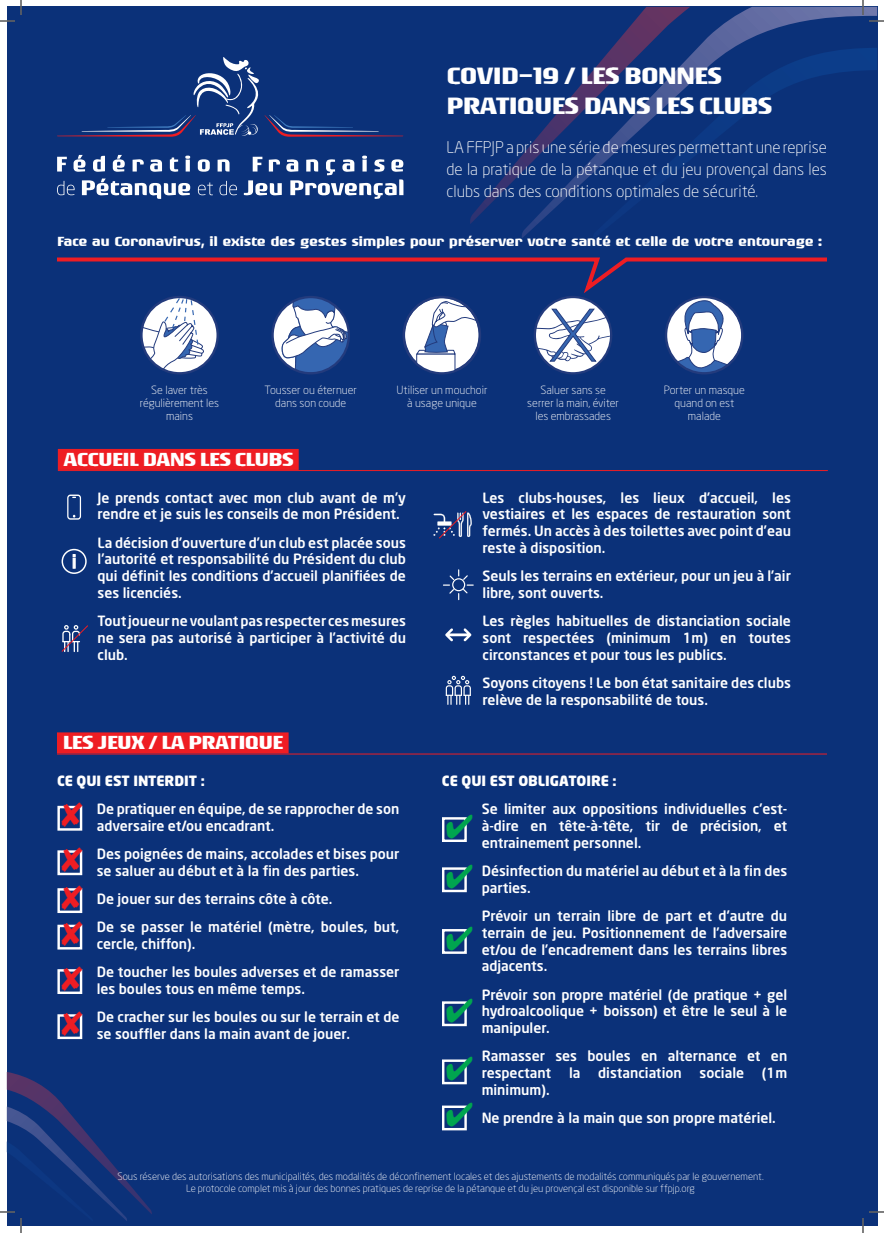
<style>
.page{position:relative;width:884px;height:1233px;background:#fff}
.page>*{position:absolute;margin:0;border:0;box-sizing:border-box;transform-origin:0 0}
.t1{font:700 25px/30px "Rogue Sans Ext";color:#fff}
.t2{font:700 20px "Rogue Sans Ext";color:#fff}
.t3{font:300 16px/22px "Neo Sans";color:#fff;text-align:justify}
.t4{font:500 14px/16.8px "Neo Sans";color:#fff}
.t5{font:700 14px "Rogue Sans Ext";color:#fff}
.t6{font:900 14px "Neo Sans";color:#fff}
.t7{font:300 11.2px/13.5px "Neo Sans";color:#fff;text-align:center}
.t8{font:300 10px/12px "Neo Sans";color:#fff;text-align:center}
</style>
<div class="page">
<div style="left:7px;top:7px;width:870px;height:1219px;background:#0b3179"></div>
<svg style="left:57px;top:181px;width:18px;height:14px"></svg>
<svg style="left:82px;top:178px;width:108px;height:21px"></svg>
<svg style="left:198px;top:182px;width:15px;height:13px"></svg>
<svg style="left:220px;top:181px;width:17px;height:14px"></svg>
<svg style="left:57px;top:157px;width:10px;height:14px"></svg>
<svg style="left:74px;top:155px;width:12px;height:17px"></svg>
<svg style="left:93px;top:156px;width:12px;height:16px"></svg>
<svg style="left:113px;top:155px;width:12px;height:17px"></svg>
<svg style="left:133px;top:159px;width:11px;height:12px"></svg>
<svg style="left:150px;top:159px;width:12px;height:13px"></svg>
<svg style="left:170px;top:157px;width:8px;height:15px"></svg>
<svg style="left:185px;top:156px;width:5px;height:15px"></svg>
<svg style="left:198px;top:159px;width:12px;height:13px"></svg>
<svg style="left:218px;top:159px;width:12px;height:12px"></svg>
<svg style="left:244px;top:156px;width:159px;height:43px"></svg>
<svg style="left:57px;top:57px;width:346px;height:80px"></svg>
<svg style="left:470px;top:157px;width:51px;height:67px"></svg>
<svg style="left:521px;top:7px;width:341px;height:231px"></svg>
<svg style="left:593px;top:48px;width:284px;height:190px"></svg>
<svg style="left:57px;top:257px;width:770px;height:116px"></svg>
<hr style="left:58px;top:470px;width:770px;height:1px;background:#ee1d23">
<div style="left:58px;top:449px;width:241px;height:21px;background:#ee1d23"></div>
<svg style="left:433px;top:511px;width:39px;height:28px"></svg>
<svg style="left:67px;top:494px;width:14px;height:26px"></svg>
<svg style="left:61px;top:625px;width:27px;height:27px"></svg>
<svg style="left:73px;top:554px;width:2px;height:14px"></svg>
<div style="left:62px;top:549px;width:25px;height:25px;border:1px solid #fff;border-radius:50%"></div>
<svg style="left:446px;top:676px;width:25px;height:29px"></svg>
<svg style="left:445px;top:628px;width:27px;height:13px"></svg>
<svg style="left:443px;top:570px;width:30px;height:29px"></svg>
<hr style="left:57px;top:753px;width:770px;height:1px;background:#ee1d23">
<div style="left:57px;top:732px;width:232px;height:21px;background:#ee1d23"></div>
<div style="left:442px;top:817px;width:25px;height:25px;border:2px solid #fff"></div>
<div style="left:442px;top:867px;width:25px;height:25px;border:2px solid #fff"></div>
<div style="left:442px;top:929px;width:25px;height:25px;border:2px solid #fff"></div>
<div style="left:442px;top:1001px;width:25px;height:25px;border:2px solid #fff"></div>
<div style="left:442px;top:1059px;width:25px;height:25px;border:2px solid #fff"></div>
<div style="left:442px;top:1105px;width:25px;height:25px;border:2px solid #fff"></div>
<div style="left:57px;top:806px;width:25px;height:24px;border:2px solid #fff"></div>
<div style="left:57px;top:850px;width:25px;height:25px;border:2px solid #fff"></div>
<div style="left:57px;top:888px;width:25px;height:25px;border:2px solid #fff"></div>
<div style="left:57px;top:924px;width:25px;height:25px;border:2px solid #fff"></div>
<div style="left:57px;top:969px;width:25px;height:25px;border:2px solid #fff"></div>
<div style="left:57px;top:1014px;width:25px;height:25px;border:2px solid #fff"></div>
<svg style="left:869px;top:1211px;width:15px;height:1px"></svg>
<svg style="left:0;top:0;width:22px;height:22px"></svg>
<svg style="left:0;top:1072px;width:152px;height:161px"></svg>
<svg style="left:862px;top:0;width:22px;height:22px"></svg>
<svg style="left:862px;top:1218px;width:2px;height:15px"></svg>
<svg style="left:447px;top:817px;width:20px;height:71px"></svg>
<svg style="left:447px;top:929px;width:20px;height:93px"></svg>
<svg style="left:447px;top:1059px;width:20px;height:67px"></svg>
<svg style="left:62px;top:805px;width:20px;height:66px"></svg>
<svg style="left:62px;top:888px;width:20px;height:58px"></svg>
<svg style="left:62px;top:969px;width:20px;height:66px"></svg>
<h1 class="t1" style="left:446px;top:60px;width:327px">COVID-19 / LES BONNES<br>PRATIQUES DANS LES CLUBS</h1>
<p class="t3" style="left:446px;top:136px;width:382px">LA FFPJP a pris une série de mesures permettant une reprise de la pratique de la pétanque et du jeu provençal dans les clubs dans des conditions optimales de sécurité.</p>
<p class="t5" style="left:57px;top:234px;width:766px">Face au Coronavirus, il existe des gestes simples pour préserver votre santé et celle de votre entourage :</p>
<p class="t7" style="left:140px;top:382px;width:81px">Se laver très régulièrement les mains</p>
<p class="t7" style="left:265px;top:382px;width:94px">Tousser ou éternuer dans son coude</p>
<p class="t7" style="left:396px;top:382px;width:93px">Utiliser un mouchoir à usage unique</p>
<p class="t7" style="left:527px;top:382px;width:93px">Saluer sans se serrer la main, éviter les embrassades</p>
<p class="t7" style="left:664px;top:382px;width:82px">Porter un masque quand on est malade</p>
<h2 class="t2" style="left:64px;top:447px;width:231px">ACCUEIL DANS LES CLUBS</h2>
<p class="t4" style="left:98px;top:489px;width:310px">Je prends contact avec mon club avant de m’y rendre et je suis les conseils de mon Président.</p>
<p class="t4" style="left:98px;top:533px;width:310px;text-align:justify">La décision d’ouverture d’un club est placée sous l’autorité et responsabilité du Président du club qui définit les conditions d’accueil planifiées de ses licenciés.</p>
<p class="t4" style="left:98px;top:612px;width:310px;text-align:justify">Tout joueur ne voulant pas respecter ces mesures ne sera pas autorisé à participer à l’activité du club.</p>
<h2 class="t2" style="left:63px;top:731px;width:222px">LES JEUX / LA PRATIQUE</h2>
<p class="t6" style="left:57px;top:771px;width:149px">CE QUI EST INTERDIT :</p>
<p class="t4" style="left:97px;top:800px;width:304px">De pratiquer en équipe, de se rapprocher de son adversaire et/ou encadrant.</p>
<p class="t4" style="left:97px;top:845px;width:304px">Des poignées de mains, accolades et bises pour se saluer au début et à la fin des parties.</p>
<p class="t4" style="left:97px;top:884px;width:304px;line-height:28.1px">De jouer sur des terrains côte à côte.<br>De se passer le matériel (mètre, boules, but,</p>
<p class="t4" style="left:97px;top:929px;width:304px;line-height:28.1px">cercle, chiffon).<br>De toucher les boules adverses et de ramasser</p>
<p class="t4" style="left:97px;top:974px;width:304px;line-height:28.1px">les boules tous en même temps.<br>De cracher sur les boules ou sur le terrain et de</p>
<p class="t4" style="left:97px;top:1025px;width:255px">se souffler dans la main avant de jouer.</p>
<p class="t4" style="left:482px;top:489px;width:310px;text-align:justify">Les clubs-houses, les lieux d’accueil, les vestiaires et les espaces de restauration sont fermés. Un accès à des toilettes avec point d’eau reste à disposition.</p>
<p class="t4" style="left:482px;top:567px;width:310px">Seuls les terrains en extérieur, pour un jeu à l’air libre, sont ouverts.</p>
<p class="t4" style="left:482px;top:612px;width:310px;text-align:justify">Les règles habituelles de distanciation sociale sont respectées (minimum 1m) en toutes circonstances et pour tous les publics.</p>
<p class="t4" style="left:482px;top:674px;width:310px">Soyons citoyens ! Le bon état sanitaire des clubs relève de la responsabilité de tous.</p>
<p class="t6" style="left:442px;top:771px;width:176px">CE QUI EST OBLIGATOIRE :</p>
<p class="t4" style="left:482px;top:800px;width:307px;text-align:justify">Se limiter aux oppositions individuelles c’est&shy;à-dire en tête-à-tête, tir de précision, et entrainement personnel.</p>
<p class="t4" style="left:482px;top:862px;width:307px">Désinfection du matériel au début et à la fin des parties.</p>
<p class="t4" style="left:482px;top:907px;width:307px;text-align:justify">Prévoir un terrain libre de part et d’autre du terrain de jeu. Positionnement de l’adversaire et/ou de l’encadrement dans les terrains libres adjacents.</p>
<p class="t4" style="left:482px;top:985px;width:307px;text-align:justify">Prévoir son propre matériel (de pratique + gel hydroalcoolique + boisson) et être le seul à le manipuler.</p>
<p class="t4" style="left:482px;top:1047px;width:307px">Ramasser ses boules en alternance et en respectant</p>
<p class="t4" style="left:569px;top:1064px;width:13px">la</p>
<p class="t4" style="left:598px;top:1064px;width:85px">distanciation</p>
<p class="t4" style="left:699px;top:1064px;width:46px">sociale</p>
<p class="t4" style="left:762px;top:1064px;width:27px">(1m</p>
<p class="t4" style="left:482px;top:1075px;width:296px;line-height:28.1px">minimum).<br>Ne prendre à la main que son propre matériel.</p>
<p class="t8" style="left:117px;top:1170px;width:648px">Sous réserve des autorisations des municipalités, des modalités de déconfinement locales et des ajustements de modalités communiqués par le gouvernement.<br>Le protocole complet mis à jour des bonnes pratiques de reprise de la pétanque et du jeu provençal est disponible sur ffpjp.org</p>
</div>
